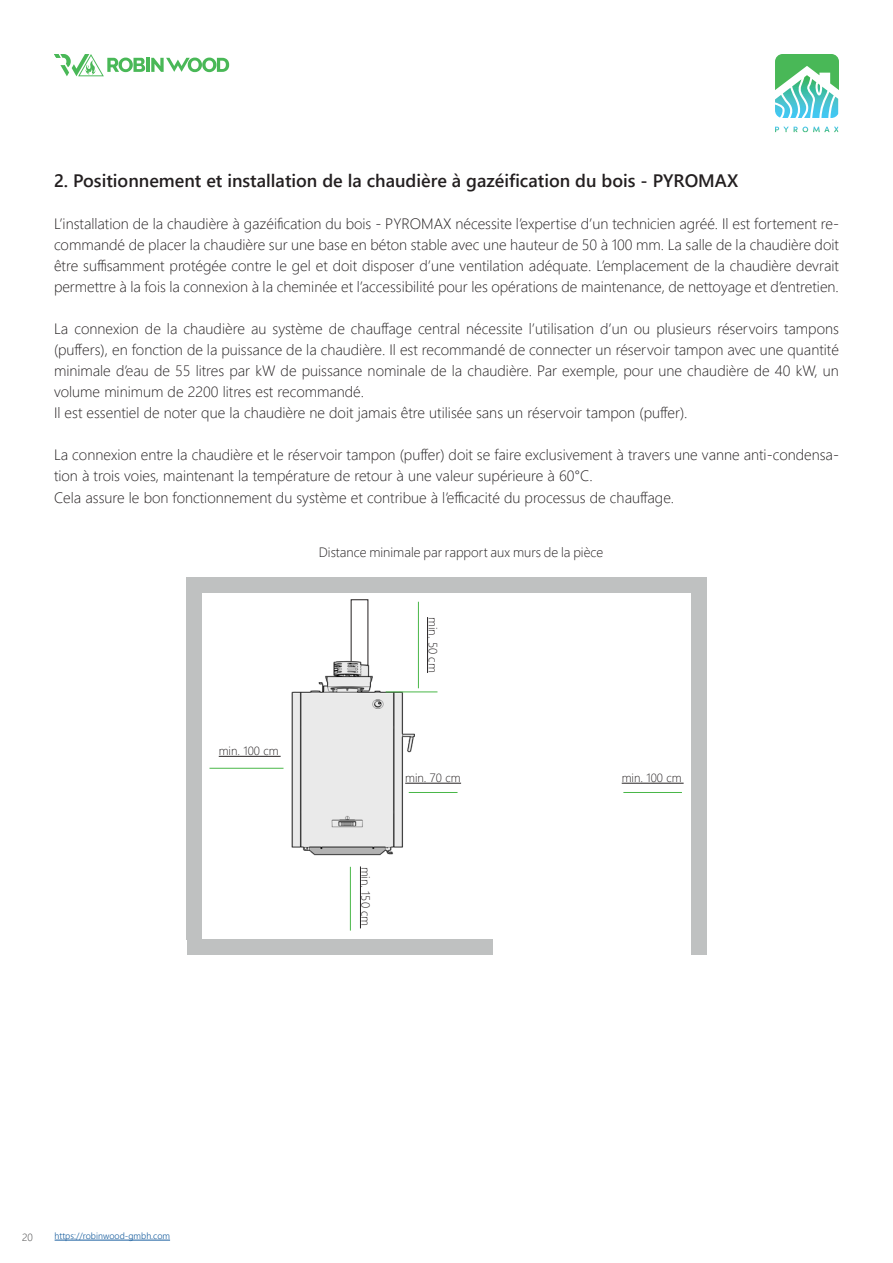
<style>
.page{position:relative;width:893px;height:1263px;background:#fff}
.page>*{position:absolute;margin:0;border:0;box-sizing:border-box;transform-origin:0 0}
.t1{font:600 18px "Segoe UI";color:#231f20}
.t2{font:300 15px/21px "Segoe UI";color:#231f20;text-align:justify}
.t3{font:300 13.5px "Segoe UI";color:#231f20}
.t4{font:300 12px "Segoe UI";color:#231f20}
.t5{font:300 10.5px "Segoe UI";color:#3e3e3f}
.t6{font:300 9px "Segoe UI";color:#175d9e}
</style>
<div class="page">
<hr style="left:146px;top:58px;width:3px;height:14px;background:#49b857">
<svg style="left:151px;top:58px;width:78px;height:14px"></svg>
<svg style="left:54px;top:54px;width:91px;height:22px"></svg>
<svg style="left:775px;top:54px;width:64px;height:64px"></svg>
<svg style="left:775px;top:127px;width:63px;height:5px"></svg>
<hr style="left:55px;top:1240px;width:115px;height:1px;background:#175d9e">
<img style="left:258px;top:655px;width:183px;height:201px">
<div style="left:187px;top:939px;width:305px;height:16px;background:#bfc1c1"></div>
<div style="left:187px;top:577px;width:15px;height:362px;background:#bfc1c1"></div>
<div style="left:202px;top:577px;width:504px;height:16px;background:#bfc1c1"></div>
<div style="left:691px;top:593px;width:15px;height:362px;background:#bfc1c1"></div>
<hr style="left:209px;top:768px;width:74px;height:1px;background:#49b748">
<hr style="left:386px;top:691px;width:51px;height:1px;background:#49b748">
<hr style="left:418px;top:602px;width:1px;height:86px;background:#49b748">
<hr style="left:350px;top:867px;width:1px;height:63px;background:#49b748">
<hr style="left:623px;top:792px;width:59px;height:1px;background:#49b748">
<hr style="left:409px;top:792px;width:48px;height:1px;background:#49b748">
<hr style="left:219px;top:756px;width:62px;height:1px;background:#231f20">
<hr style="left:622px;top:783px;width:62px;height:1px;background:#231f20">
<hr style="left:405px;top:783px;width:56px;height:1px;background:#231f20">
<hr style="left:427px;top:617px;width:1px;height:56px;background:#231f20">
<hr style="left:360px;top:866px;width:1px;height:62px;background:#231f20">
<p class="t1" style="left:54px;top:164px;width:686px">2. Positionnement et installation de la chaudière à gazéification du bois - PYROMAX</p>
<p class="t2" style="left:54px;top:212px;width:786px">L’installation de la chaudière à gazéification du bois - PYROMAX nécessite l’expertise d’un technicien agréé. Il est fortement re&shy;commandé de placer la chaudière sur une base en béton stable avec une hauteur de 50 à 100 mm. La salle de la chaudière doit être suffisamment protégée contre le gel et doit disposer d’une ventilation adéquate. L’emplacement de la chaudière devrait permettre à la fois la connexion à la cheminée et l’accessibilité pour les opérations de maintenance, de nettoyage et d’entretien.</p>
<p class="t2" style="left:54px;top:317px;width:786px">La connexion de la chaudière au système de chauffage central nécessite l’utilisation d’un ou plusieurs réservoirs tampons (puffers), en fonction de la puissance de la chaudière. Il est recommandé de connecter un réservoir tampon avec une quantité minimale d’eau de 55 litres par kW de puissance nominale de la chaudière. Par exemple, pour une chaudière de 40 kW, un volume minimum de 2200 litres est recommandé.</p>
<p class="t2" style="left:54px;top:401px;width:635px">Il est essentiel de noter que la chaudière ne doit jamais être utilisée sans un réservoir tampon (puffer).</p>
<p class="t2" style="left:54px;top:443px;width:786px">La connexion entre la chaudière et le réservoir tampon (puffer) doit se faire exclusivement à travers une vanne anti-condensa&shy;tion à trois voies, maintenant la température de retour à une valeur supérieure à 60°C.</p>
<p class="t2" style="left:54px;top:485px;width:622px">Cela assure le bon fonctionnement du système et contribue à l’efficacité du processus de chauffage.</p>
<p class="t3" style="left:319px;top:539px;width:286px">Distance minimale par rapport aux murs de la pièce</p>
<p class="t4" style="left:219px;top:739px;width:61px">min. 100 cm</p>
<p class="t4" style="left:444px;top:617px;width:57px;rotate:90deg">min. 50 cm</p>
<p class="t4" style="left:377px;top:866px;width:61px;rotate:90deg">min. 150 cm</p>
<p class="t4" style="left:405px;top:766px;width:57px">min. 70 cm</p>
<p class="t4" style="left:622px;top:766px;width:61px">min. 100 cm</p>
<p class="t5" style="left:22px;top:1227px;width:12px">20</p>
<p class="t6" style="left:55px;top:1227px;width:117px">https://robinwood-gmbh.com</p>
</div>
